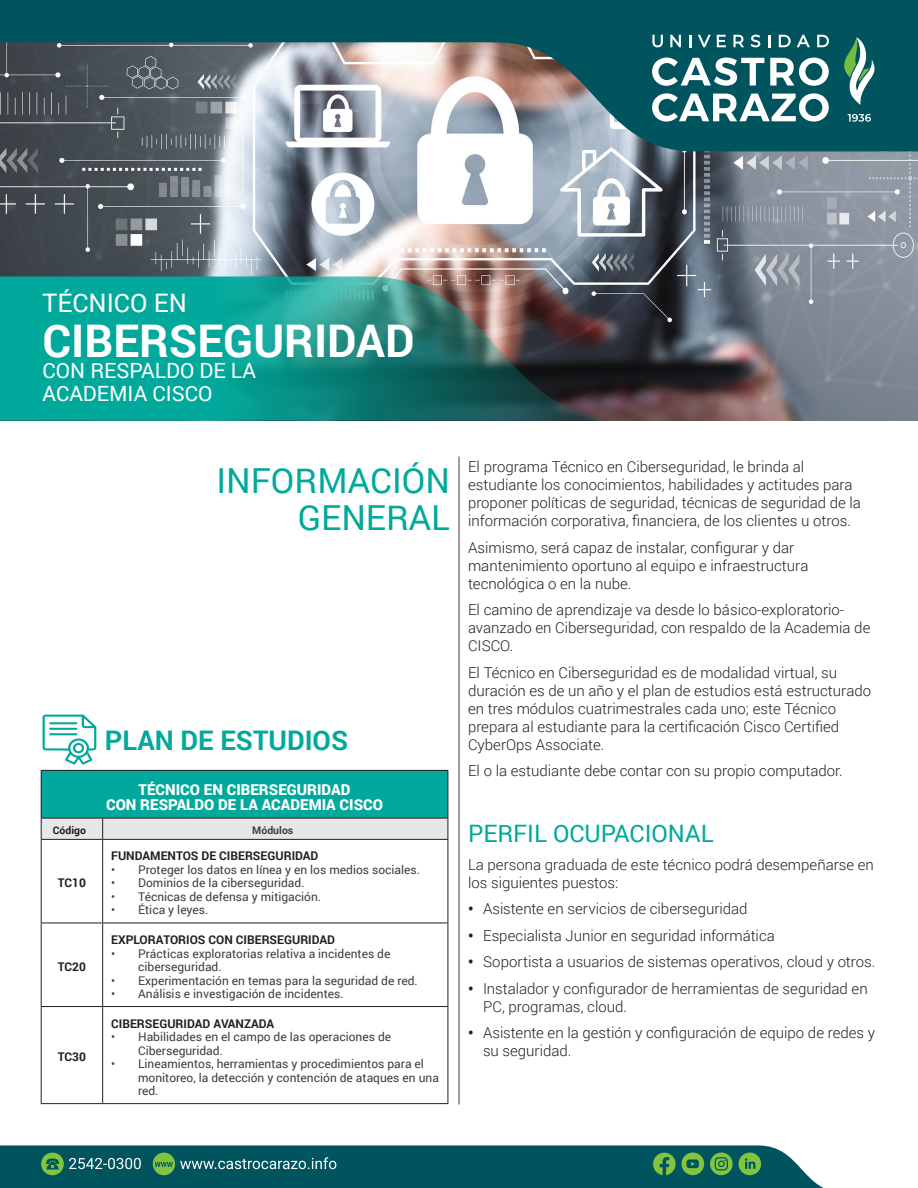
<style>
.page{position:relative;width:918px;height:1188px;background:#fff}
.page>*{position:absolute;margin:0;border:0;box-sizing:border-box;transform-origin:0 0}
.t1{font:700 45px "Roboto";color:#fff}
.t2{font:34.5px/37.5px "Roboto";color:#00a99b;text-align:right}
.t3{font:700 27px "Roboto";color:#00a99b}
.t4{font:25.5px "Roboto";color:#fff}
.t5{font:24px "Roboto";color:#00a99b}
.t6{font:21px/22.5px "Roboto";color:#fff}
.t7{font:300 15px/18px "Roboto";color:#231f20}
.t8{font:900 15px/15px "Roboto";color:#fff;text-align:center}
.t9{font:12px/13.5px "Roboto";color:#3e3e3f}
.t10{font:700 12px "Roboto";color:#231f20}
.t11{font:700 10.5px "Roboto";color:#3e3e3f}
.t12{font:700 10.5px "Roboto";color:#231f20}
.s1{font-weight:700}
</style>
<div class="page">
<img style="left:0;top:151px;width:918px;height:270px">
<svg style="left:0;top:0;width:918px;height:151px;background:#4d767e"></svg>
<svg style="left:652px;top:35px;width:11px;height:12px"></svg>
<svg style="left:670px;top:35px;width:11px;height:12px"></svg>
<svg style="left:689px;top:35px;width:3px;height:12px"></svg>
<svg style="left:698px;top:35px;width:13px;height:12px"></svg>
<svg style="left:717px;top:35px;width:9px;height:12px"></svg>
<svg style="left:733px;top:35px;width:11px;height:12px"></svg>
<svg style="left:751px;top:35px;width:9px;height:12px"></svg>
<svg style="left:768px;top:35px;width:2px;height:12px"></svg>
<svg style="left:779px;top:35px;width:12px;height:12px"></svg>
<svg style="left:797px;top:35px;width:13px;height:12px"></svg>
<svg style="left:817px;top:35px;width:12px;height:12px"></svg>
<svg style="left:652px;top:93px;width:177px;height:29px"></svg>
<svg style="left:652px;top:57px;width:112px;height:29px"></svg>
<svg style="left:770px;top:58px;width:59px;height:28px"></svg>
<svg style="left:848px;top:114px;width:23px;height:8px"></svg>
<svg style="left:840px;top:37px;width:35px;height:68px"></svg>
<svg style="left:0;top:1145px;width:824px;height:43px;background:#166466"></svg>
<img style="left:0;top:277px;width:629px;height:144px">
<div style="left:41px;top:770px;width:407px;height:48px;background:#00a99b"></div>
<hr style="left:41px;top:770px;width:62px;height:1px;background:#231f20">
<hr style="left:41px;top:771px;width:1px;height:47px;background:#231f20">
<hr style="left:103px;top:770px;width:345px;height:1px;background:#231f20">
<hr style="left:448px;top:771px;width:1px;height:47px;background:#231f20">
<svg style="left:41px;top:818px;width:408px;height:21px;background:#dddee0"></svg>
<hr style="left:41px;top:839px;width:62px;height:1px;background:#231f20">
<hr style="left:41px;top:840px;width:1px;height:83px;background:#231f20">
<hr style="left:103px;top:839px;width:345px;height:1px;background:#231f20">
<hr style="left:102px;top:840px;width:1px;height:83px;background:#231f20">
<hr style="left:448px;top:840px;width:1px;height:83px;background:#231f20">
<hr style="left:41px;top:923px;width:62px;height:1px;background:#231f20">
<hr style="left:41px;top:923px;width:1px;height:83px;background:#231f20">
<hr style="left:103px;top:923px;width:345px;height:1px;background:#231f20">
<hr style="left:102px;top:923px;width:1px;height:83px;background:#231f20">
<hr style="left:448px;top:923px;width:1px;height:83px;background:#231f20">
<hr style="left:41px;top:1006px;width:62px;height:1px;background:#231f20">
<hr style="left:41px;top:1007px;width:1px;height:96px;background:#231f20">
<hr style="left:103px;top:1006px;width:345px;height:1px;background:#231f20">
<hr style="left:102px;top:1007px;width:1px;height:96px;background:#231f20">
<hr style="left:448px;top:1007px;width:1px;height:96px;background:#231f20">
<hr style="left:41px;top:1103px;width:62px;height:1px;background:#231f20">
<hr style="left:103px;top:1103px;width:345px;height:1px;background:#231f20">
<hr style="left:459px;top:456px;width:1px;height:648px;background:#3e3e3f">
<svg style="left:43px;top:715px;width:53px;height:50px"></svg>
<h3 class="t4" style="left:43px;top:293px;width:146px">TÉCNICO EN</h3>
<h1 class="t1" style="left:43px;top:323px;width:374px">CIBERSEGURIDAD</h1>
<h3 class="t6" style="left:43px;top:361px;width:215px">CON RESPALDO DE LA<br>ACADEMIA CISCO</h3>
<h2 class="t2" style="left:216px;top:464px;width:235px">INFORMACIÓN<br>GENERAL</h2>
<h3 class="t3" style="left:105px;top:729px;width:245px">PLAN DE ESTUDIOS</h3>
<p class="t8" style="left:106px;top:782px;width:278px">TÉCNICO EN CIBERSEGURIDAD<br>CON RESPALDO DE LA ACADEMIA CISCO</p>
<p class="t12" style="left:53px;top:826px;width:35px">Código</p>
<p class="t11" style="left:252px;top:826px;width:43px">Módulos</p>
<p class="t10" style="left:58px;top:878px;width:30px">TC10</p>
<p class="t10" style="left:58px;top:962px;width:30px">TC20</p>
<p class="t10" style="left:58px;top:1052px;width:30px">TC30</p>
<p class="t10" style="left:111px;top:851px;width:209px">FUNDAMENTOS DE CIBERSEGURIDAD</p>
<p class="t9" style="left:111px;top:864px;width:310px">• Proteger los datos en línea y en los medios sociales.</p>
<p class="t9" style="left:111px;top:877px;width:195px">• Dominios de la ciberseguridad.</p>
<p class="t9" style="left:111px;top:891px;width:212px">• Técnicas de defensa y mitigación.</p>
<p class="t9" style="left:111px;top:904px;width:99px">• Ética y leyes.</p>
<p class="t10" style="left:111px;top:935px;width:225px">EXPLORATORIOS CON CIBERSEGURIDAD</p>
<p class="t9" style="left:138px;top:947px;width:254px;text-indent:-27px">• Prácticas exploratorias relativa a incidentes de ciberseguridad.</p>
<p class="t9" style="left:111px;top:974px;width:308px">• Experimentación en temas para la seguridad de red.</p>
<p class="t9" style="left:111px;top:988px;width:234px">• Análisis e investigación de incidentes.</p>
<p class="t10" style="left:111px;top:1018px;width:165px">CIBERSEGURIDAD AVANZADA</p>
<p class="t9" style="left:138px;top:1031px;width:255px;text-indent:-27px">• Habilidades en el campo de las operaciones de<br>Ciberseguridad.</p>
<p class="t9" style="left:138px;top:1058px;width:302px;text-indent:-27px">• Lineamientos, herramientas y procedimientos para el monitoreo, la detección y contención de ataques en una red.</p>
<p class="t7" style="left:468px;top:459px;width:395px">El programa Técnico en Ciberseguridad, le brinda al estudiante los conocimientos, habilidades y actitudes para proponer políticas de seguridad, técnicas de seguridad de la información corporativa, financiera, de los clientes u otros.</p>
<p class="t7" style="left:468px;top:538px;width:342px">Asimismo, será capaz de instalar, configurar y dar mantenimiento oportuno al equipo e infraestructura tecnológica o en la nube.</p>
<p class="t7" style="left:468px;top:602px;width:404px">El camino de aprendizaje va desde lo básico-exploratorio&shy;avanzado en Ciberseguridad, con respaldo de la Academia de<br>CISCO.</p>
<p class="t7" style="left:468px;top:665px;width:405px">El Técnico en Ciberseguridad es de modalidad virtual, su duración es de un año y el plan de estudios está estructurado en tres módulos cuatrimestrales cada uno; este Técnico prepara al estudiante para la certificación Cisco Certified CyberOps Associate.</p>
<p class="t7" style="left:468px;top:761px;width:376px">El o la estudiante debe contar con su propio computador.</p>
<h3 class="t5" style="left:468px;top:823px;width:247px">PERFIL OCUPACIONAL</h3>
<p class="t7" style="left:468px;top:857px;width:407px">La persona graduada de este técnico podrá desempeñarse en los siguientes puestos:</p>
<p class="t7" style="left:468px;top:901px;width:281px"><span class="s1">•</span> Asistente en servicios de ciberseguridad</p>
<p class="t7" style="left:468px;top:928px;width:309px"><span class="s1">•</span> Especialista Junior en seguridad informática</p>
<p class="t7" style="left:468px;top:952px;width:409px"><span class="s1">•</span> Soportista a usuarios de sistemas operativos, cloud y otros.</p>
<p class="t7" style="left:483px;top:979px;width:386px;text-indent:-15px"><span class="s1">•</span> Instalador y configurador de herramientas de seguridad en<br>PC, programas, cloud.</p>
<p class="t7" style="left:483px;top:1023px;width:394px;text-indent:-15px"><span class="s1">•</span> Asistente en la gestión y configuración de equipo de redes y su seguridad.</p>
</div>
